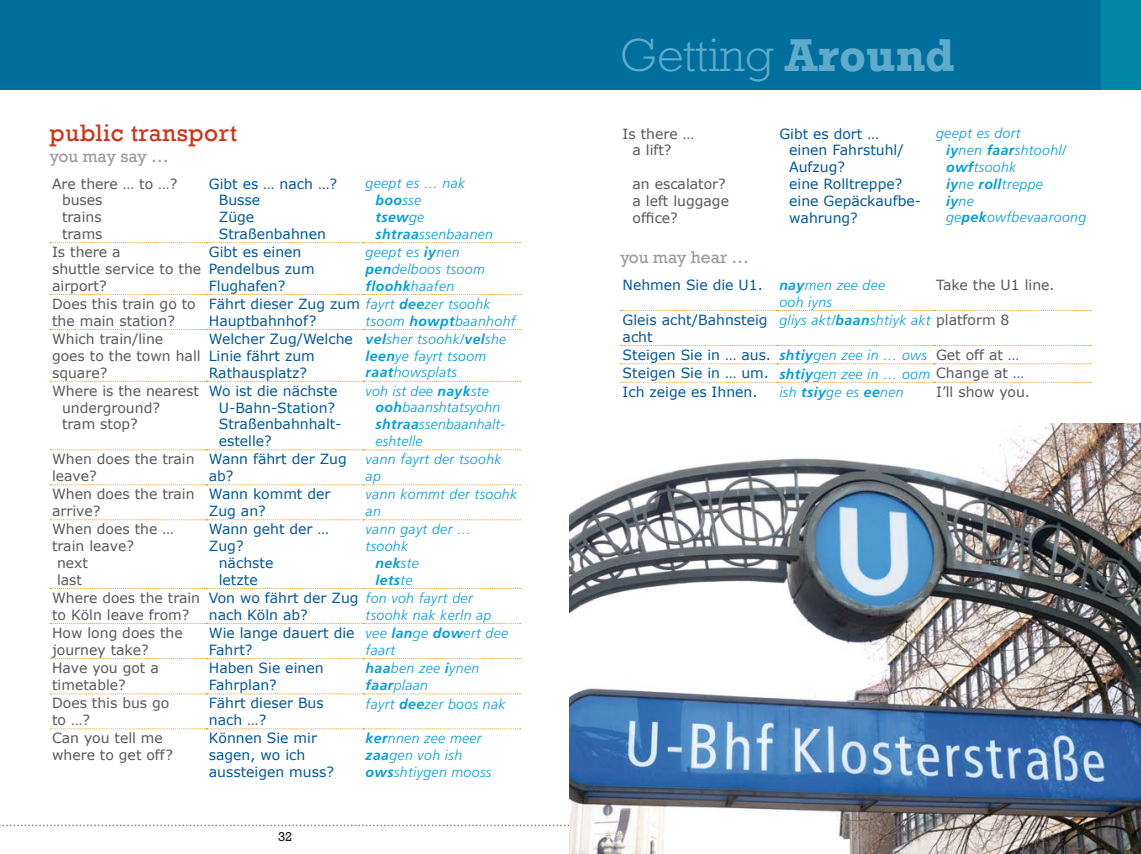
<style>
.page{position:relative;width:1141px;height:854px;background:#fff}
.page>*{position:absolute;margin:0;border:0;box-sizing:border-box;transform-origin:0 0}
.t1{font:300 47.25px "Rockwell";color:#5fabc9}
.t2{font:24.5px "Rockwell";letter-spacing:.02em;color:#d33217}
.t3{font:17.5px "Rockwell";letter-spacing:-.005em;color:#9c9d9f}
.t4{font:14px/16.8px "Verdana";color:#00579c}
.t5{font:italic 300 14px/16.8px "Frutiger";letter-spacing:.03em;color:#009ee0}
.t6{font:14px/16.8px "Verdana";color:#58585a}
.t7{font:italic 700 14px "Frutiger";letter-spacing:.03em;color:#009ee0}
.t8{font:13.12px "Rockwell";color:#1a171b}
.s1{font-weight:700}
.s2{font-family:"Frutiger";font-weight:300;font-style:italic;color:#009ee0}
.s3{font-family:"Frutiger";font-weight:700;font-style:italic;color:#009ee0}
.s4{font-weight:300}
.s5{font-family:"Verdana";font-weight:400;font-style:normal;color:#58585a}
.s6{color:#58585a}
</style>
<div class="page">
<div style="left:0;top:0;width:570px;height:89px;background:#006f9e"></div>
<div style="left:733px;top:0;width:408px;height:89px;background:#0087aa"></div>
<div style="left:570px;top:0;width:531px;height:89px;background:#006f9e"></div>
<svg style="left:0;top:824px;width:569px;height:2px"></svg>
<img style="left:569px;top:423px;width:572px;height:430px">
<svg style="left:50px;top:294px;width:470px;height:1px"></svg>
<svg style="left:50px;top:329px;width:470px;height:1px"></svg>
<svg style="left:50px;top:380px;width:470px;height:1px"></svg>
<svg style="left:50px;top:449px;width:470px;height:1px"></svg>
<svg style="left:50px;top:484px;width:470px;height:1px"></svg>
<svg style="left:50px;top:519px;width:470px;height:1px"></svg>
<svg style="left:50px;top:658px;width:470px;height:1px"></svg>
<svg style="left:50px;top:693px;width:470px;height:1px"></svg>
<svg style="left:50px;top:242px;width:470px;height:1px"></svg>
<svg style="left:50px;top:728px;width:470px;height:1px"></svg>
<svg style="left:621px;top:310px;width:470px;height:1px"></svg>
<svg style="left:621px;top:381px;width:470px;height:1px"></svg>
<svg style="left:621px;top:345px;width:470px;height:1px"></svg>
<svg style="left:621px;top:363px;width:470px;height:1px"></svg>
<h2 class="t2" style="left:50px;top:119px;width:189px">public transport</h2>
<p class="t3" style="left:50px;top:146px;width:121px">you may say …</p>
<p class="t6" style="left:62px;top:174px;width:117px;text-indent:-10px">Are there … to …? buses<br>trains<br>trams</p>
<p class="t4" style="left:219px;top:174px;width:120px;text-indent:-10px">Gibt es … nach …?<br>Busse<br>Züge<br>Straßenbahnen</p>
<p class="t5" style="left:376px;top:175px;width:119px;text-indent:-10px">geept es … nak <span class="s1">boo</span>sse<br><span class="s1">tsew</span>ge <span class="s1">shtraa</span>ssenbaanen</p>
<p class="t6" style="left:52px;top:243px;width:151px">Is there a<br>shuttle service to the airport?</p>
<p class="t4" style="left:209px;top:243px;width:107px">Gibt es einen<br>Pendelbus zum<br>Flughafen?</p>
<p class="t5" style="left:366px;top:243px;width:121px">geept es <span class="s1">iy</span>nen <span class="s1">pen</span>delboos tsoom <span class="s1">floohk</span>haafen</p>
<p class="t6" style="left:52px;top:295px;width:145px">Does this train go to the main station?</p>
<p class="t4" style="left:209px;top:295px;width:283px">Fährt dieser Zug zum <span class="s2">fayrt</span> <span class="s3">dee</span><span class="s2">zer tsoohk<br></span>Hauptbahnhof?</p>
<p class="t5" style="left:366px;top:312px;width:151px">tsoom <span class="s1">howpt</span>baanhohf</p>
<p class="t6" style="left:52px;top:330px;width:150px">Which train/line<br>goes to the town hall square?</p>
<p class="t4" style="left:209px;top:330px;width:146px">Welcher Zug/Welche<br>Linie fährt zum<br>Rathausplatz?</p>
<p class="t5" style="left:366px;top:330px;width:142px"><span class="s1">vel</span>sher tsoohk/<span class="s1">vel</span>she <span class="s1">leen</span>ye fayrt tsoom <span class="s1">raat</span>howsplats</p>
<p class="t6" style="left:62px;top:381px;width:138px;text-indent:-10px">Where is the nearest underground?<br>tram stop?</p>
<p class="t4" style="left:219px;top:381px;width:124px;text-indent:-10px">Wo ist die nächste<br>U-Bahn-Station?<br>Straßenbahnhalt&shy;estelle?</p>
<p class="t5" style="left:376px;top:382px;width:131px;text-indent:-10px">voh ist dee <span class="s1">nayk</span>ste <span class="s1">ooh</span>baanshtatsyohn <span class="s1">shtraa</span>ssenbaanhalt&shy;eshtelle</p>
<p class="t6" style="left:52px;top:450px;width:144px">When does the train leave?</p>
<p class="t4" style="left:209px;top:450px;width:139px">Wann fährt der Zug ab?</p>
<p class="t5" style="left:366px;top:450px;width:137px">vann fayrt der tsoohk ap</p>
<p class="t6" style="left:52px;top:485px;width:144px">When does the train arrive?</p>
<p class="t4" style="left:209px;top:485px;width:123px">Wann kommt der<br>Zug an?</p>
<p class="t5" style="left:366px;top:485px;width:153px">vann kommt der tsoohk an</p>
<p class="t6" style="left:52px;top:520px;width:123px">When does the …</p>
<p class="t6" style="left:52px;top:537px;width:83px">train leave?</p>
<p class="t6" style="left:57px;top:553px;width:33px">next</p>
<p class="t6" style="left:57px;top:570px;width:27px">last</p>
<p class="t5" style="left:366px;top:520px;width:107px">vann gayt der …</p>
<p class="t5" style="left:366px;top:537px;width:44px">tsoohk</p>
<p class="t7" style="left:376px;top:554px;width:45px">nek<span class="s4">ste</span></p>
<p class="t7" style="left:376px;top:571px;width:39px">lets<span class="s4">te</span></p>
<p class="t4" style="left:209px;top:520px;width:122px">Wann geht der …</p>
<p class="t4" style="left:209px;top:537px;width:36px">Zug?</p>
<p class="t4" style="left:219px;top:553px;width:56px">nächste</p>
<p class="t4" style="left:219px;top:570px;width:40px">letzte</p>
<p class="t6" style="left:52px;top:588px;width:150px">Where does the train to Köln leave from?</p>
<p class="t4" style="left:209px;top:588px;width:151px">Von wo fährt der Zug nach Köln ab?</p>
<p class="t5" style="left:366px;top:589px;width:127px">fon voh fayrt der tsoohk nak kerln ap</p>
<p class="t6" style="left:52px;top:623px;width:132px">How long does the journey take?</p>
<p class="t4" style="left:209px;top:623px;width:147px">Wie lange dauert die<br>Fahrt?</p>
<p class="t5" style="left:366px;top:624px;width:144px">vee <span class="s1">lan</span>ge <span class="s1">dow</span>ert dee faart</p>
<p class="t6" style="left:52px;top:659px;width:108px">Have you got a timetable?</p>
<p class="t4" style="left:209px;top:659px;width:116px">Haben Sie einen<br>Fahrplan?</p>
<p class="t5" style="left:366px;top:659px;width:115px"><span class="s1">haa</span>ben zee <span class="s1">i</span>ynen <span class="s1">faar</span>plaan</p>
<p class="t6" style="left:52px;top:694px;width:119px">Does this bus go to …?</p>
<p class="t4" style="left:209px;top:694px;width:116px">Fährt dieser Bus nach …?</p>
<p class="t5" style="left:366px;top:695px;width:141px">fayrt <span class="s1">dee</span>zer boos nak</p>
<p class="t6" style="left:52px;top:729px;width:123px">Can you tell me where to get off?</p>
<p class="t4" style="left:209px;top:729px;width:127px">Können Sie mir sagen, wo ich aussteigen muss?</p>
<p class="t5" style="left:366px;top:729px;width:127px"><span class="s1">ker</span>nnen zee meer <span class="s1">zaa</span>gen voh ish <span class="s1">ows</span>shtiygen mooss</p>
<p class="t8" style="left:278px;top:828px;width:16px">32</p>
<h1 class="t1" style="left:620px;top:29px;width:336px">Getting <span class="s1">Around</span></h1>
<p class="t6" style="left:632px;top:124px;width:63px;text-indent:-10px">Is there … a lift?</p>
<p class="t6" style="left:632px;top:175px;width:98px">an escalator? a left luggage office?</p>
<p class="t4" style="left:789px;top:124px;width:133px;text-indent:-10px">Gibt es dort …<br>einen Fahrstuhl/<br>Aufzug?<br>eine Rolltreppe? eine Gepäckaufbe&shy;wahrung?</p>
<p class="t5" style="left:946px;top:125px;width:142px;text-indent:-10px">geept es dort<br><span class="s1">iy</span>nen <span class="s1">faar</span>shtoohl/ <span class="s1">owf</span>tsoohk<br><span class="s1">iy</span>ne <span class="s1">roll</span>treppe<br><span class="s1">iy</span>ne ge<span class="s1">pek</span>owfbevaaroong</p>
<p class="t3" style="left:620px;top:247px;width:130px">you may hear …</p>
<p class="t4" style="left:623px;top:275px;width:264px">Nehmen Sie die U1. <span class="s3">nay</span><span class="s2">men zee dee</span></p>
<p class="t5" style="left:779px;top:293px;width:54px">ooh iyns</p>
<p class="t6" style="left:936px;top:275px;width:120px">Take the U1 line.</p>
<p class="t4" style="left:623px;top:311px;width:146px">Gleis acht/Bahnsteig acht</p>
<p class="t5" style="left:779px;top:311px;width:232px">gliys akt/<span class="s1">baan</span>shtiyk akt <span class="s5">platform 8</span></p>
<p class="t4" style="left:623px;top:345px;width:403px;line-height:18.4px">Steigen Sie in … aus. <span class="s3">shtiy</span><span class="s2">gen zee in … ows</span> <span class="s6">Get off at …<br></span>Steigen Sie in … um. <span class="s3">shtiy</span><span class="s2">gen zee in … oom</span> <span class="s6">Change at …<br></span>Ich zeige es Ihnen.</p>
<p class="t5" style="left:779px;top:383px;width:126px">ish <span class="s1">tsiy</span>ge es <span class="s1">ee</span>nen</p>
<p class="t6" style="left:936px;top:382px;width:95px">I’ll show you.</p>
</div>
